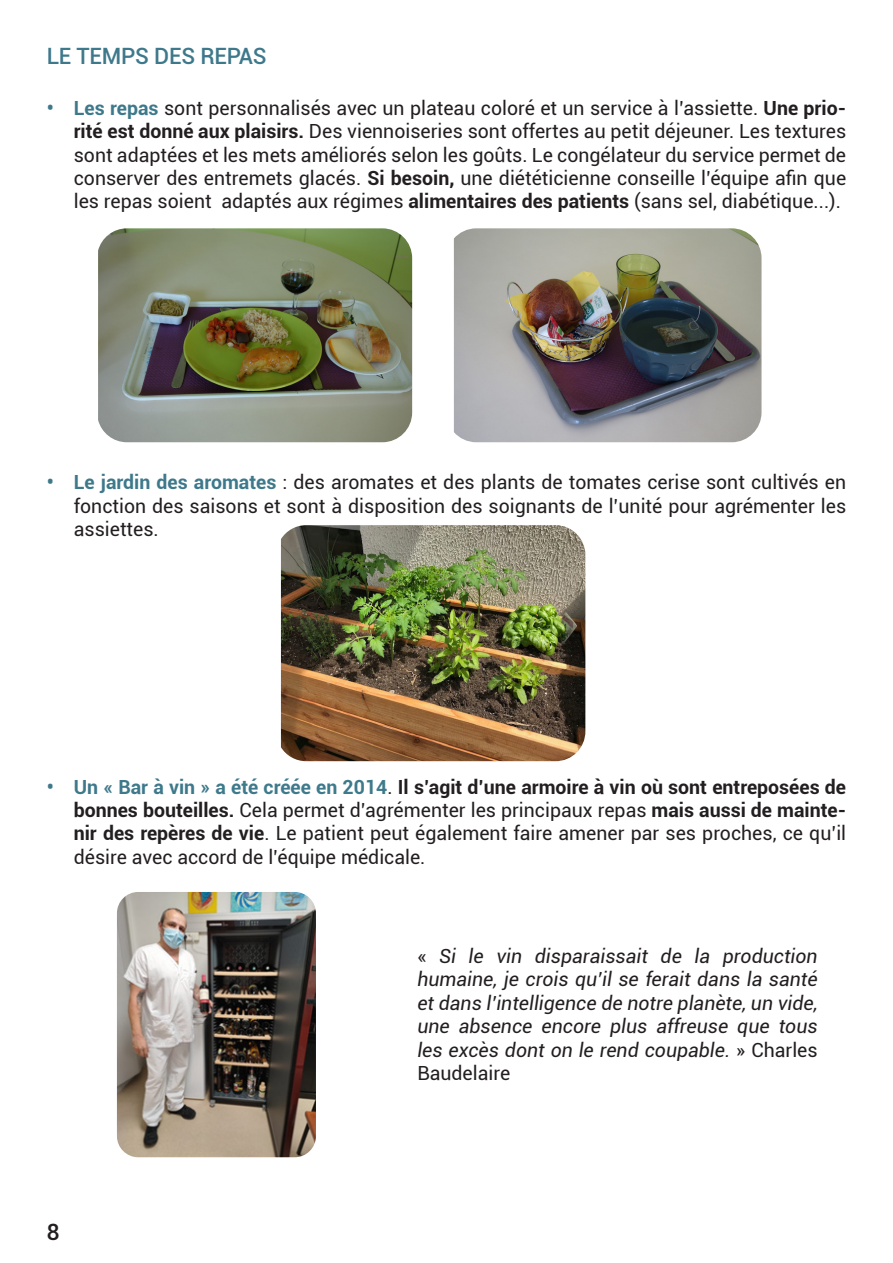
<style>
.page{position:relative;width:893px;height:1263px;background:#fff}
.page>*{position:absolute;margin:0;border:0;box-sizing:border-box;transform-origin:0 0}
.Sous_Titre{font:500 22.5px "Roboto";letter-spacing:-.01em;color:#3e798b}
.t1{font:500 22.5px "Roboto";color:#231f20}
.t2{font:19.5px/23.4px "Roboto";color:#231f20;text-align:justify}
.t3{font:italic 19.5px/23.4px "Roboto";color:#231f20;text-align:justify}
.s1{font-weight:700;color:#3e798b}
.s2{font-weight:700}
.s3{font-weight:700;color:#3e7a8b}
.s4{font-style:normal}
</style>
<div class="page">
<img style="left:98px;top:228px;width:314px;height:214px">
<img style="left:281px;top:525px;width:304px;height:236px">
<img style="left:454px;top:228px;width:307px;height:214px">
<img style="left:117px;top:892px;width:199px;height:265px">
<p class="Sous_Titre" style="left:47px;top:40px;width:221px">LE TEMPS DES REPAS</p>
<p class="t2" style="left:74px;top:95px;width:774px;text-indent:-27px"><span class="s1">• Les repas</span> sont personnalisés avec un plateau coloré et un service à l’assiette. <span class="s2">Une prio&shy;rité est donné aux plaisirs.</span> Des viennoiseries sont offertes au petit déjeuner. Les textures sont adaptées et les mets améliorés selon les goûts. Le congélateur du service permet de conserver des entremets glacés. <span class="s2">Si besoin,</span> une diététicienne conseille l’équipe afin que les repas soient adaptés aux régimes <span class="s2">alimentaires des patients</span> (sans sel, diabétique...).</p>
<p class="t2" style="left:74px;top:470px;width:774px;text-indent:-27px"><span class="s1">• Le jardin des aromates</span> : des aromates et des plants de tomates cerise sont cultivés en fonction des saisons et sont à disposition des soignants de l’unité pour agrémenter les assiettes.</p>
<p class="t2" style="left:74px;top:774px;width:774px;text-indent:-27px"><span class="s1">• Un « Bar à vin »</span> <span class="s3">a été créée en 2014</span>. <span class="s2">Il s’agit d’une armoire à vin où sont entreposées de bonnes bouteilles.</span> Cela permet d’agrémenter les principaux repas <span class="s2">mais aussi de mainte&shy;nir des repères de vie</span>. Le patient peut également faire amener par ses proches, ce qu’il désire avec accord de l’équipe médicale.</p>
<p class="t1" style="left:47px;top:1216px;width:14px">8</p>
<p class="t3" style="left:417px;top:943px;width:402px"><span class="s4">«</span> Si le vin disparaissait de la production humaine, je crois qu’il se ferait dans la santé et dans l’intelligence de notre planète, un vide, une absence encore plus affreuse que tous les excès dont on le rend coupable. <span class="s4">» Charles Baudelaire</span></p>
</div>
